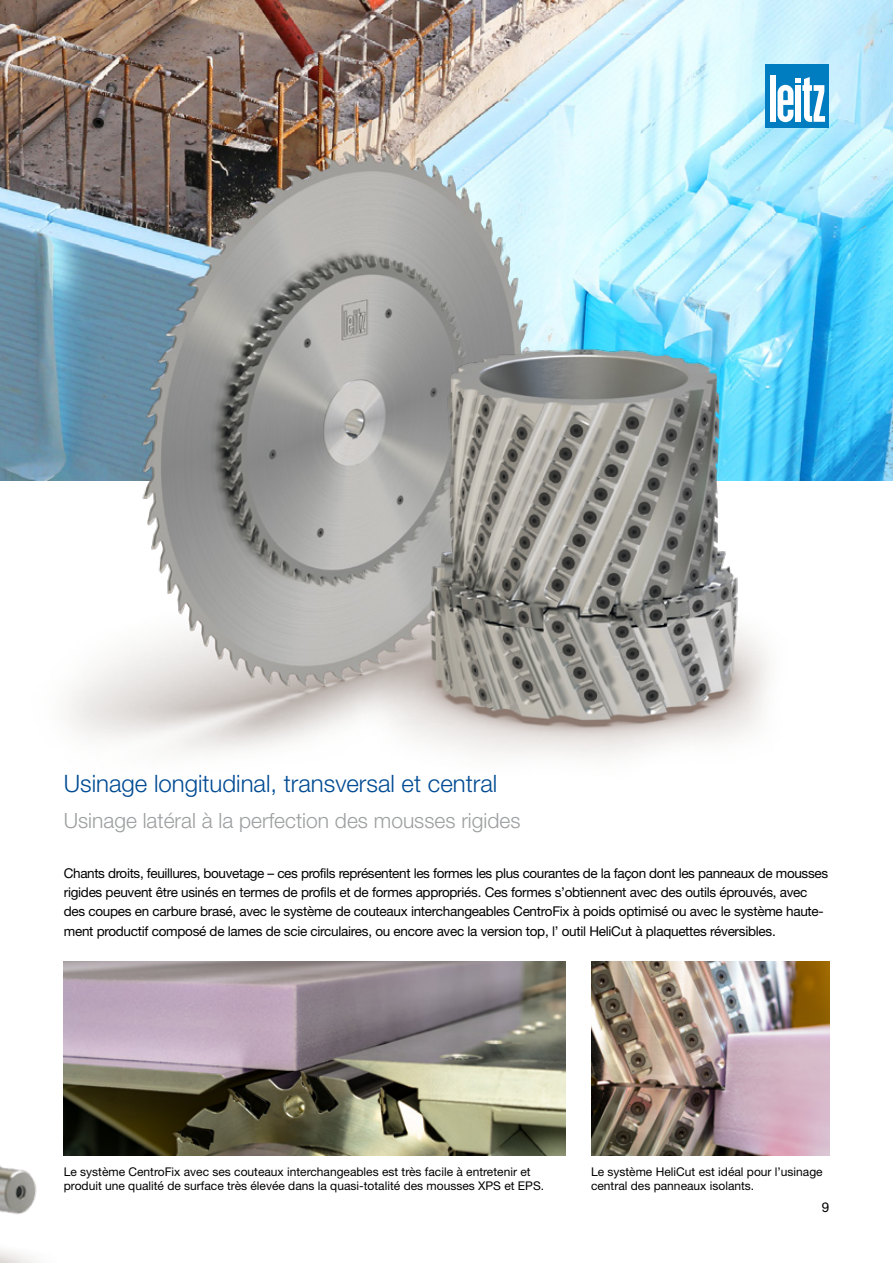
<style>
.page{position:relative;width:893px;height:1263px;background:#fff}
.page>*{position:absolute;margin:0;border:0;box-sizing:border-box;transform-origin:0 0}
.t1{font:300 24px "Helvetica Neue LT Pro";color:#004b93}
.t2{font:300 21px "Helvetica Neue LT Pro";color:#9c9e9f}
.t3{font:13.5px/19.2px "Helvetica Neue LT Pro";letter-spacing:-.02em;color:#000}
.t4{font:12px/14.4px "Helvetica Neue LT Pro";color:#000}
</style>
<div class="page">
<img style="left:0;top:961px;width:117px;height:302px">
<img style="left:0;top:0;width:893px;height:480px">
<div style="left:765px;top:64px;width:64px;height:64px;background:#007cc0"></div>
<div style="left:770px;top:75px;width:6px;height:47px;background:#fff"></div>
<svg style="left:777px;top:77px;width:48px;height:45px"></svg>
<img style="left:0;top:35px;width:714px;height:717px">
<img style="left:316px;top:262px;width:550px;height:495px">
<img style="left:64px;top:962px;width:502px;height:193px">
<img style="left:591px;top:962px;width:238px;height:193px">
<h1 class="t1" style="left:64px;top:769px;width:435px">Usinage longitudinal, transversal et central</h1>
<h2 class="t2" style="left:64px;top:808px;width:458px">Usinage latéral à la perfection des mousses rigides</h2>
<p class="t3" style="left:64px;top:863px;width:766px">Chants droits, feuillures, bouvetage – ces profils représentent les formes les plus courantes de la façon dont les panneaux de mousses rigides peuvent être usinés en termes de profils et de formes appropriés. Ces formes s’obtiennent avec des outils éprouvés, avec des coupes en carbure brasé, avec le système de couteaux interchangeables CentroFix à poids optimisé ou avec le système haute&shy;ment productif composé de lames de scie circulaires, ou encore avec la version top, l’ outil HeliCut à plaquettes réversibles.</p>
<p class="t4" style="left:64px;top:1164px;width:482px">Le système CentroFix avec ses couteaux interchangeables est très facile à entretenir et produit une qualité de surface très élevée dans la quasi-totalité des mousses XPS et EPS.</p>
<p class="t4" style="left:591px;top:1164px;width:233px">Le système HeliCut est idéal pour l’usinage central des panneaux isolants.</p>
<p class="t3" style="left:822px;top:1197px;width:9px">9</p>
</div>
